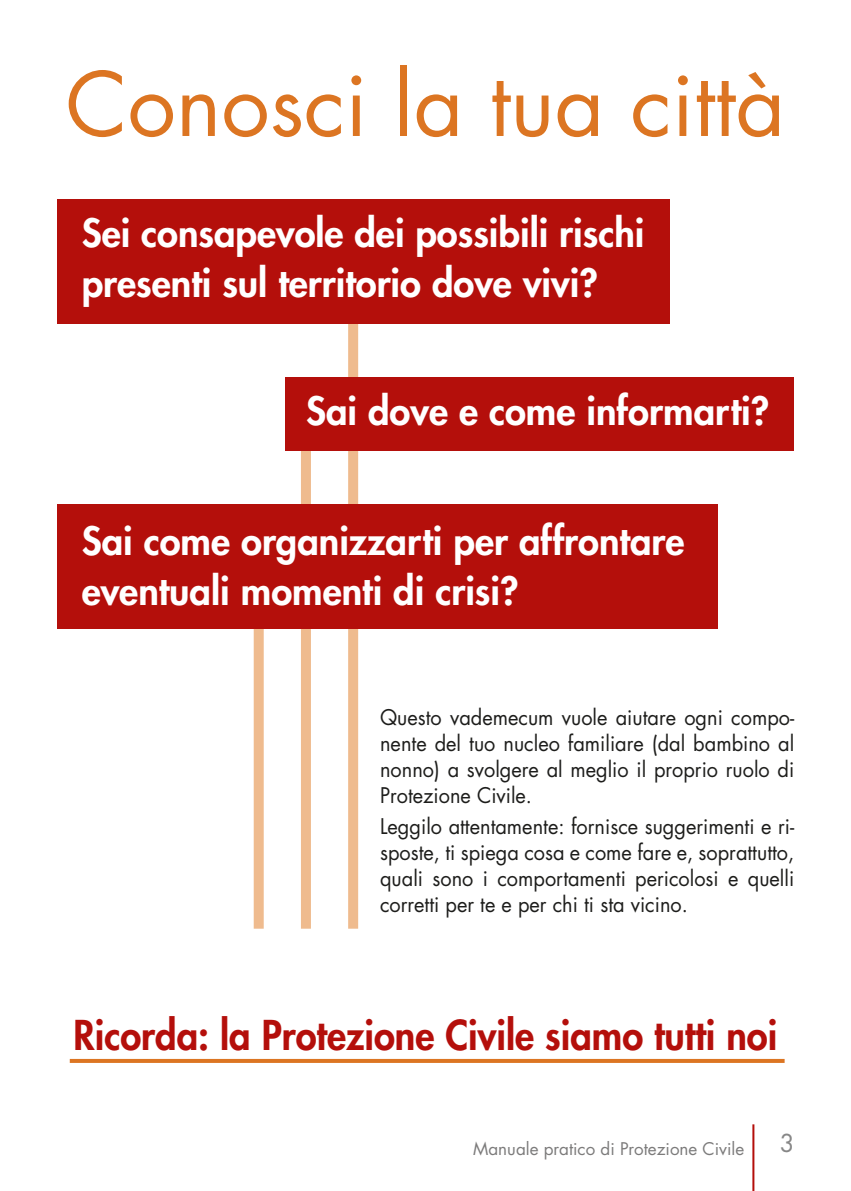
<style>
.page{position:relative;width:851px;height:1191px;background:#fff}
.page>*{position:absolute;margin:0;border:0;box-sizing:border-box;transform-origin:0 0}
.t1{font:86px "Futura Std";color:#dc7522}
.t2{font:800 40px "Futura Std";color:#b40f0b;scale:.95 1}
.t3{font:800 38px/50px "Futura Std";color:#fff}
.t4{font:24px "Futura Std";color:#878787}
.t5{font:21px/26px "Futura Std";color:#1d1d1b;text-align:justify;scale:.95 1}
.t6{font:17px "Futura Std";color:#7c7b7b}
</style>
<div class="page">
<div style="left:301px;top:403px;width:10px;height:525px;background:#efbb8e"></div>
<div style="left:254px;top:515px;width:10px;height:413px;background:#efbb8e"></div>
<div style="left:348px;top:234px;width:10px;height:694px;background:#efbb8e"></div>
<div style="left:57px;top:199px;width:612px;height:124px;background:#b40f0b"></div>
<div style="left:57px;top:505px;width:660px;height:124px;background:#b40f0b"></div>
<div style="left:285px;top:377px;width:509px;height:74px;background:#b40f0b"></div>
<svg style="left:70px;top:1059px;width:714px;height:4px;background:#dc7725"></svg>
<hr style="left:752px;top:1124px;width:2px;height:67px;background:#b40f0b">
<h1 class="t1" style="left:66px;top:49px;width:720px">Conosci la tua città</h1>
<h3 class="t3" style="left:82px;top:208px;width:564px">Sei consapevole dei possibili rischi presenti sul territorio dove vivi?</h3>
<h3 class="t3" style="left:306px;top:386px;width:464px">Sai dove e come informarti?</h3>
<h3 class="t3" style="left:82px;top:516px;width:604px">Sai come organizzarti per affrontare eventuali momenti di crisi?</h3>
<p class="t5" style="left:380px;top:704px;width:437px">Questo vademecum vuole aiutare ogni compo&shy;nente del tuo nucleo familiare (dal bambino al nonno) a svolgere al meglio il proprio ruolo di Protezione Civile.</p>
<p class="t5" style="left:380px;top:814px;width:437px">Leggilo attentamente: fornisce suggerimenti e ri&shy;sposte, ti spiega cosa e come fare e, soprattutto, quali sono i comportamenti pericolosi e quelli corretti per te e per chi ti sta vicino.</p>
<h2 class="t2" style="left:74px;top:1009px;width:742px">Ricorda: la Protezione Civile siamo tutti noi</h2>
<p class="t6" style="left:473px;top:1137px;width:272px">Manuale pratico di Protezione Civile</p>
<p class="t4" style="left:779px;top:1127px;width:16px">3</p>
</div>
